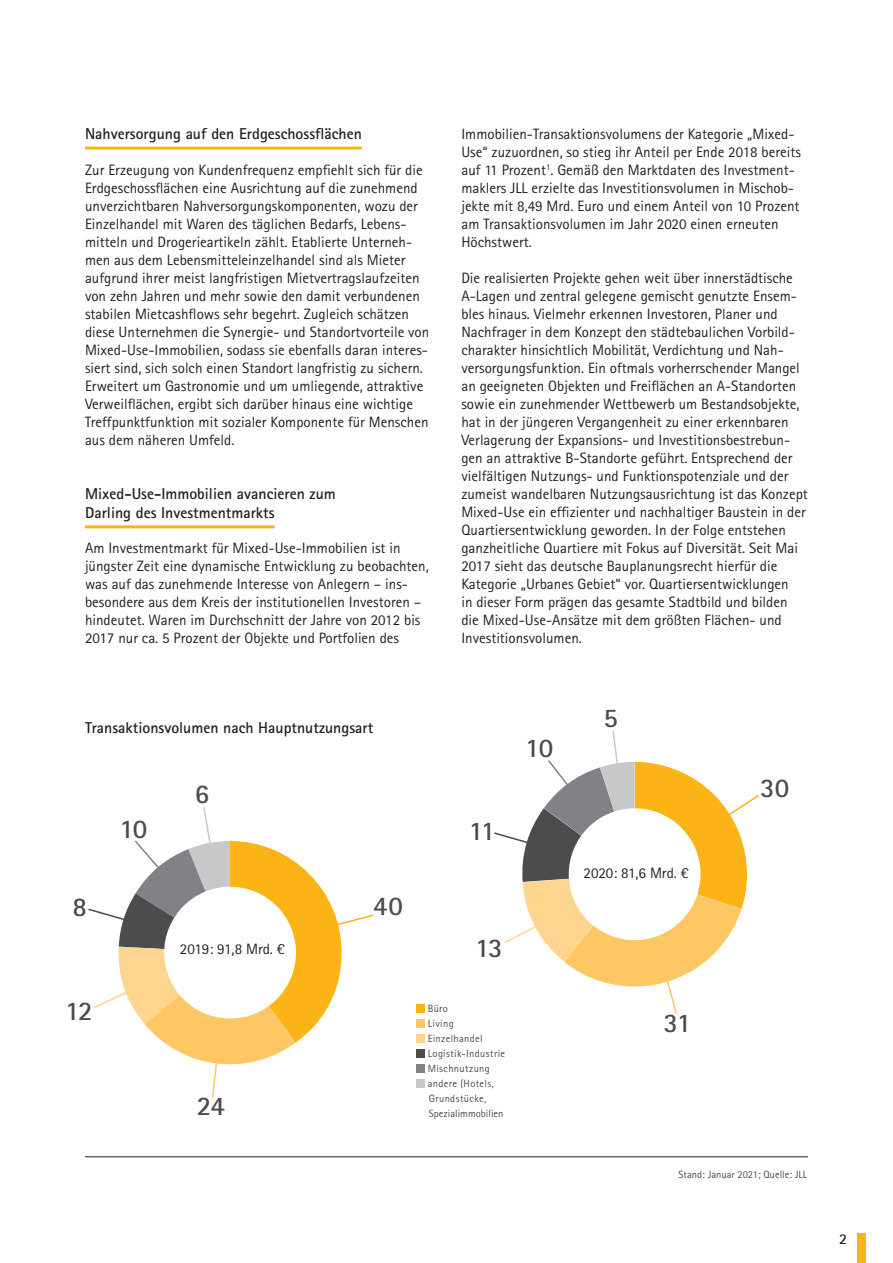
<style>
.page{position:relative;width:893px;height:1263px;background:#fff}
.page>*{position:absolute;margin:0;border:0;box-sizing:border-box;transform-origin:0 0}
.t1{font:700 27px "Rotis Sans Serif Std";letter-spacing:-.035em;color:#4b4c4d}
.t2{font:700 15.75px/18.8px "Rotis Sans Serif Std";color:#231f20}
.t3{font:15px/18px "Rotis Sans Serif Std";color:#231f20}
.t4{font:700 15px "Rotis Sans Serif Std";color:#231f20}
.t5{font:10.5px/15px "Rotis Sans Serif Std";letter-spacing:.025em;color:#4b4c4d}
.t6{font:10.5px "Rotis Sans Serif Std";color:#4b4c4d}
</style>
<div class="page">
<div style="left:857px;top:1233px;width:8px;height:30px;background:#fbb316"></div>
<hr style="left:85px;top:147px;width:277px;height:3px;background:#fbb316">
<hr style="left:85px;top:525px;width:190px;height:3px;background:#fbb316">
<div style="left:416px;top:1004px;width:9px;height:8px;background:#fbb316"></div>
<div style="left:416px;top:1019px;width:9px;height:8px;background:#fec764"></div>
<div style="left:416px;top:1034px;width:9px;height:8px;background:#fed58e"></div>
<div style="left:416px;top:1049px;width:9px;height:8px;background:#4b4c4d"></div>
<div style="left:416px;top:1064px;width:9px;height:8px;background:#808285"></div>
<div style="left:416px;top:1079px;width:9px;height:8px;background:#c7c8ca"></div>
<hr style="left:85px;top:1156px;width:723px;height:1px;background:#231f20">
<svg style="left:88px;top:807px;width:285px;height:291px"></svg>
<svg style="left:494px;top:731px;width:265px;height:283px"></svg>
<p class="t2" style="left:85px;top:124px;width:278px">Nahversorgung auf den Erdgeschossflächen</p>
<p class="t3" style="left:85px;top:161px;width:346px">Zur Erzeugung von Kundenfrequenz empfiehlt sich für die Erdgeschossflächen eine Ausrichtung auf die zunehmend unverzichtbaren Nahversorgungskomponenten, wozu der Einzelhandel mit Waren des täglichen Bedarfs, Lebens&shy;mitteln und Drogerieartikeln zählt. Etablierte Unterneh&shy;men aus dem Lebensmitteleinzelhandel sind als Mieter aufgrund ihrer meist langfristigen Mietvertragslaufzeiten von zehn Jahren und mehr sowie den damit verbundenen stabilen Mietcashflows sehr begehrt. Zugleich schätzen diese Unternehmen die Synergie- und Standortvorteile von Mixed-Use-Immobilien, sodass sie ebenfalls daran interes&shy;siert sind, sich solch einen Standort langfristig zu sichern.<br>Erweitert um Gastronomie und um umliegende, attraktive Verweilflächen, ergibt sich darüber hinaus eine wichtige Treffpunktfunktion mit sozialer Komponente für Menschen aus dem näheren Umfeld.</p>
<p class="t2" style="left:85px;top:484px;width:252px">Mixed-Use-Immobilien avancieren zum<br>Darling des Investmentmarkts</p>
<p class="t3" style="left:85px;top:539px;width:345px">Am Investmentmarkt für Mixed-Use-Immobilien ist in jüngster Zeit eine dynamische Entwicklung zu beobachten, was auf das zunehmende Interesse von Anlegern – ins&shy;besondere aus dem Kreis der institutionellen Investoren – hindeutet. Waren im Durchschnitt der Jahre von 2012 bis 2017 nur ca. 5 Prozent der Objekte und Portfolien des</p>
<p class="t2" style="left:85px;top:718px;width:290px">Transaktionsvolumen nach Hauptnutzungsart</p>
<h1 class="t1" style="left:73px;top:890px;width:16px">8</h1>
<h1 class="t1" style="left:119px;top:811px;width:29px">10</h1>
<h1 class="t1" style="left:195px;top:777px;width:16px">6</h1>
<p class="t3" style="left:180px;top:940px;width:106px">2019: 91,8 Mrd. €</p>
<h1 class="t1" style="left:373px;top:889px;width:31px">40</h1>
<p class="t3" style="left:461px;top:125px;width:341px">Immobilien-Transaktionsvolumens der Kategorie „Mixed-Use“ zuzuordnen, so stieg ihr Anteil per Ende 2018 bereits auf 11 Prozent<sup>1</sup>. Gemäß den Marktdaten des Investment&shy;maklers JLL erzielte das Investitionsvolumen in Mischob&shy;jekte mit 8,49 Mrd. Euro und einem Anteil von 10 Prozent am Transaktionsvolumen im Jahr 2020 einen erneuten Höchstwert.</p>
<p class="t3" style="left:461px;top:269px;width:348px">Die realisierten Projekte gehen weit über innerstädtische A-Lagen und zentral gelegene gemischt genutzte Ensem&shy;bles hinaus. Vielmehr erkennen Investoren, Planer und Nachfrager in dem Konzept den städtebaulichen Vorbild&shy;charakter hinsichtlich Mobilität, Verdichtung und Nah&shy;versorgungsfunktion. Ein oftmals vorherrschender Mangel an geeigneten Objekten und Freiflächen an A-Standorten sowie ein zunehmender Wettbewerb um Bestandsobjekte, hat in der jüngeren Vergangenheit zu einer erkennbaren Verlagerung der Expansions- und Investitionsbestrebun&shy;gen an attraktive B-Standorte geführt. Entsprechend der vielfältigen Nutzungs- und Funktionspotenziale und der zumeist wandelbaren Nutzungsausrichtung ist das Konzept Mixed-Use ein effizienter und nachhaltiger Baustein in der Quartiersentwicklung geworden. In der Folge entstehen ganzheitliche Quartiere mit Fokus auf Diversität. Seit Mai 2017 sieht das deutsche Bauplanungsrecht hierfür die Kategorie „Urbanes Gebiet“ vor. Quartiersentwicklungen<br>in dieser Form prägen das gesamte Stadtbild und bilden die Mixed-Use-Ansätze mit dem größten Flächen- und Investitionsvolumen.</p>
<h1 class="t1" style="left:469px;top:813px;width:28px">11</h1>
<h1 class="t1" style="left:525px;top:731px;width:29px">10</h1>
<h1 class="t1" style="left:475px;top:930px;width:29px">13</h1>
<h1 class="t1" style="left:604px;top:700px;width:16px">5</h1>
<p class="t3" style="left:584px;top:864px;width:107px">2020: 81,6 Mrd. €</p>
<h1 class="t1" style="left:760px;top:771px;width:31px">30</h1>
<h1 class="t1" style="left:65px;top:994px;width:29px">12</h1>
<h1 class="t1" style="left:197px;top:1089px;width:30px">24</h1>
<p class="t5" style="left:428px;top:1001px;width:79px">Büro<br>Living<br>Einzelhandel<br>Logistik-Industrie<br>Mischnutzung andere (Hotels,<br>Grundstücke,<br>Spezialimmobilien</p>
<h1 class="t1" style="left:663px;top:1006px;width:29px">31</h1>
<p class="t6" style="left:678px;top:1168px;width:130px">Stand: Januar 2021; Quelle: JLL</p>
<p class="t4" style="left:839px;top:1229px;width:10px">2</p>
</div>
